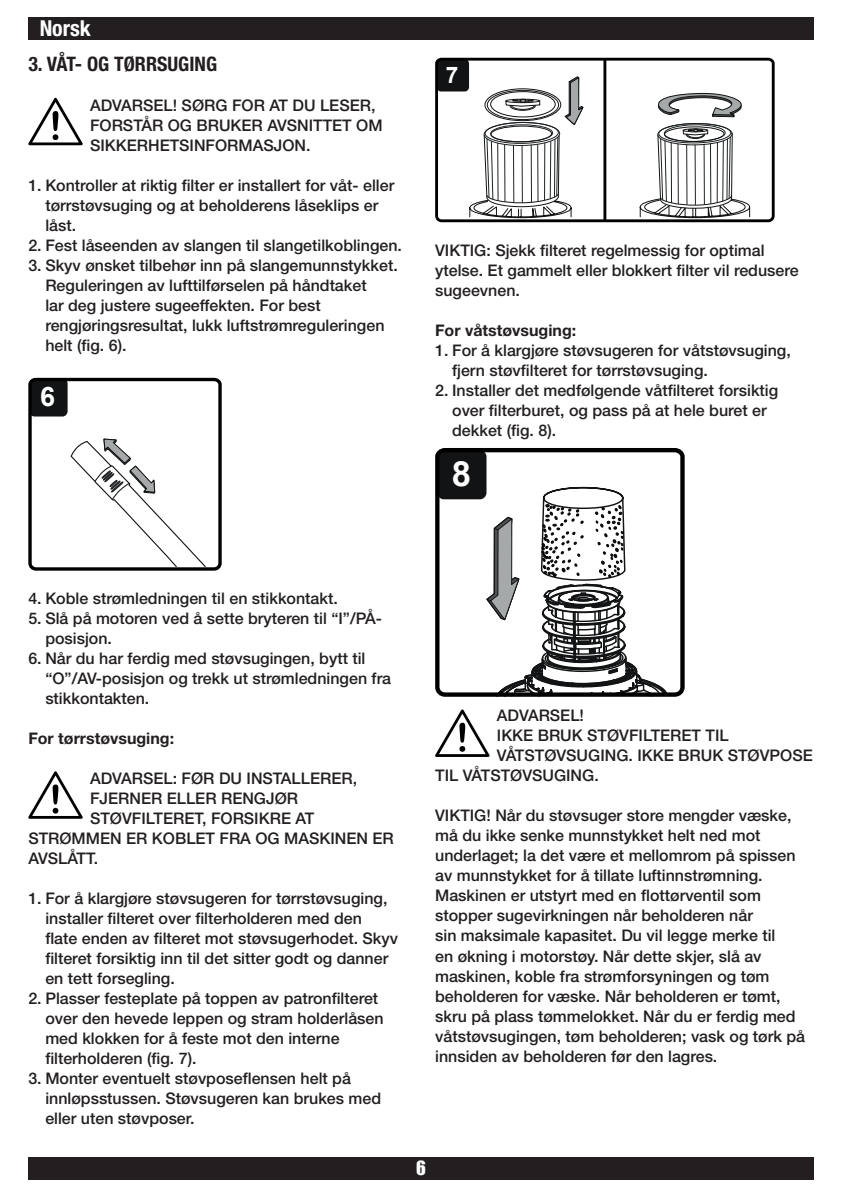
<style>
.page{position:relative;width:842px;height:1191px;background:#fff}
.page>*{position:absolute;margin:0;border:0;box-sizing:border-box;transform-origin:0 0}
.t1{font:700 34.6px "Arial";color:#fff}
.t2{font:700 26.8px "Arial";color:#fff}
.t3{font:700 22.8px "Arial";color:#fff}
.t4{font:700 condensed 22px "Helvetica Neue LT Std";color:#fff}
.t5{font:700 condensed 20px "Helvetica Neue LT Std";color:#231f20}
.t6{font:18px "Impact";color:#fff}
.t7{font:500 16px/20px "Helvetica Neue LT Std";color:#231f20}
.t8{font:700 16px "Helvetica Neue LT Std";color:#231f20}
</style>
<div class="page">
<div style="left:28px;top:1157px;width:786px;height:22px;background:#231f20"></div>
<div style="left:28px;top:17px;width:786px;height:23px;background:#231f20"></div>
<div style="left:29px;top:378px;width:39px;height:38px;background:#111314;border-radius:5px"></div>
<div style="left:28px;top:378px;width:194px;height:192px;border:3px solid #000001;border-radius:6px"></div>
<svg style="left:70px;top:438px;width:137px;height:130px"></svg>
<div style="left:437px;top:59px;width:32px;height:32px;background:#111314;border-radius:4px"></div>
<div style="left:435px;top:58px;width:340px;height:164px;border:3px solid #000001;border-radius:5px"></div>
<hr style="left:603px;top:59px;width:3px;height:162px;background:#000001">
<svg style="left:564px;top:76px;width:20px;height:49px"></svg>
<div style="left:487px;top:90px;width:72px;height:30px;border:1px solid #111314;border-radius:50%"></div>
<div style="left:484px;top:88px;width:77px;height:33px;border:1px solid #111314;border-radius:50%"></div>
<div style="left:490px;top:91px;width:66px;height:26px;border:1px solid #111314;border-radius:50%"></div>
<svg style="left:505px;top:98px;width:36px;height:13px"></svg>
<svg style="left:469px;top:134px;width:103px;height:85px"></svg>
<div style="left:484px;top:122px;width:76px;height:24px;border:1px solid #1c2022;border-radius:50%"></div>
<div style="left:484px;top:122px;width:75px;height:22px;border:1px solid #1c2022;border-radius:50%"></div>
<div style="left:490px;top:124px;width:63px;height:18px;border:1px solid #1c2022;border-radius:50%"></div>
<div style="left:490px;top:125px;width:62px;height:17px;border:1px solid #111314;border-radius:50%"></div>
<div style="left:657px;top:123px;width:76px;height:23px;border:1px solid #1c2022;border-radius:50%"></div>
<div style="left:658px;top:123px;width:73px;height:21px;border:1px solid #1c2022;border-radius:50%"></div>
<div style="left:664px;top:124px;width:62px;height:18px;border:1px solid #1c2022;border-radius:50%"></div>
<div style="left:664px;top:126px;width:60px;height:16px;border:1px solid #111314;border-radius:50%"></div>
<svg style="left:639px;top:128px;width:111px;height:91px"></svg>
<svg style="left:658px;top:92px;width:84px;height:25px"></svg>
<svg style="left:435px;top:448px;width:250px;height:249px"></svg>
<svg style="left:28px;top:98px;width:55px;height:47px"></svg>
<svg style="left:28px;top:771px;width:55px;height:47px"></svg>
<svg style="left:435px;top:709px;width:54px;height:48px"></svg>
<h3 class="t4" style="left:40px;top:15px;width:53px">Norsk</h3>
<p class="t5" style="left:28px;top:52px;width:190px">3. VÅT- OG TØRRSUGING</p>
<p class="t7" style="left:90px;top:95px;width:294px">ADVARSEL! SØRG FOR AT DU LESER,<br>FORSTÅR OG BRUKER AVSNITTET OM<br>SIKKERHETSINFORMASJON.</p>
<p class="t7" style="left:45px;top:175px;width:350px;text-indent:-17px">1. Kontroller at riktig filter er installert for våt- eller tørrstøvsuging og at beholderens låseklips er låst.</p>
<p class="t7" style="left:28px;top:235px;width:375px">2. Fest låseenden av slangen til slangetilkoblingen.</p>
<p class="t7" style="left:45px;top:255px;width:354px;text-indent:-17px">3. Skyv ønsket tilbehør inn på slangemunnstykket.<br>Reguleringen av lufttilførselen på håndtaket<br>lar deg justere sugeeffekten. For best rengjøringsresultat, lukk luftstrømreguleringen helt (fig. 6).</p>
<h2 class="t2" style="left:40px;top:379px;width:16px">6</h2>
<h3 class="t3" style="left:446px;top:60px;width:14px">7</h3>
<p class="t7" style="left:435px;top:240px;width:365px">VIKTIG: Sjekk filteret regelmessig for optimal ytelse. Et gammelt eller blokkert filter vil redusere sugeevnen.</p>
<p class="t8" style="left:435px;top:320px;width:143px">For våtstøvsuging:</p>
<p class="t7" style="left:452px;top:340px;width:340px;text-indent:-17px">1. For å klargjøre støvsugeren for våtstøvsuging, fjern støvfilteret for tørrstøvsuging.</p>
<p class="t7" style="left:452px;top:380px;width:328px;text-indent:-17px">2. Installer det medfølgende våtfilteret forsiktig over filterburet, og pass på at hele buret er dekket (fig. 8).</p>
<h1 class="t1" style="left:452px;top:451px;width:21px">8</h1>
<p class="t7" style="left:28px;top:588px;width:311px">4. Koble strømledningen til en stikkontakt.</p>
<p class="t7" style="left:45px;top:608px;width:338px;text-indent:-17px">5. Slå på motoren ved å sette bryteren til “I”/PÅ&shy;posisjon.</p>
<p class="t7" style="left:45px;top:648px;width:347px;text-indent:-17px">6. Når du har ferdig med støvsugingen, bytt til “O”/AV-posisjon og trekk ut strømledningen fra stikkontakten.</p>
<p class="t8" style="left:28px;top:728px;width:147px">For tørrstøvsuging:</p>
<p class="t7" style="left:90px;top:768px;width:269px">ADVARSEL: FØR DU INSTALLERER,</p>
<p class="t7" style="left:90px;top:788px;width:210px">FJERNER ELLER RENGJØR</p>
<p class="t7" style="left:90px;top:808px;width:226px">STØVFILTERET, FORSIKRE AT</p>
<p class="t7" style="left:28px;top:828px;width:367px">STRØMMEN ER KOBLET FRA OG MASKINEN ER</p>
<p class="t7" style="left:28px;top:848px;width:71px">AVSLÅTT.</p>
<p class="t7" style="left:45px;top:888px;width:354px;text-indent:-17px">1. For å klargjøre støvsugeren for tørrstøvsuging, installer filteret over filterholderen med den<br>flate enden av filteret mot støvsugerhodet. Skyv filteret forsiktig inn til det sitter godt og danner en tett forsegling.</p>
<p class="t7" style="left:45px;top:988px;width:340px;text-indent:-17px">2. Plasser festeplate på toppen av patronfilteret over den hevede leppen og stram holderlåsen med klokken for å feste mot den interne filterholderen (fig. 7).</p>
<p class="t7" style="left:45px;top:1068px;width:337px;text-indent:-17px">3. Monter eventuelt støvposeflensen helt på innløpsstussen. Støvsugeren kan brukes med eller uten støvposer.</p>
<p class="t7" style="left:497px;top:705px;width:89px">ADVARSEL!</p>
<p class="t7" style="left:497px;top:725px;width:233px">IKKE BRUK STØVFILTERET TIL</p>
<p class="t7" style="left:497px;top:745px;width:317px">VÅTSTØVSUGING. IKKE BRUK STØVPOSE</p>
<p class="t7" style="left:435px;top:765px;width:165px">TIL VÅTSTØVSUGING.</p>
<p class="t7" style="left:435px;top:805px;width:371px">VIKTIG! Når du støvsuger store mengder væske, må du ikke senke munnstykket helt ned mot underlaget; la det være et mellomrom på spissen av munnstykket for å tillate luftinnstrømning.<br>Maskinen er utstyrt med en flottørventil som stopper sugevirkningen når beholderen når<br>sin maksimale kapasitet. Du vil legge merke til<br>en økning i motorstøy. Når dette skjer, slå av maskinen, koble fra strømforsyningen og tøm beholderen for væske. Når beholderen er tømt, skru på plass tømmelokket. Når du er ferdig med våtstøvsugingen, tøm beholderen; vask og tørk på innsiden av beholderen før den lagres.</p>
<p class="t6" style="left:416px;top:1154px;width:11px">6</p>
</div>
